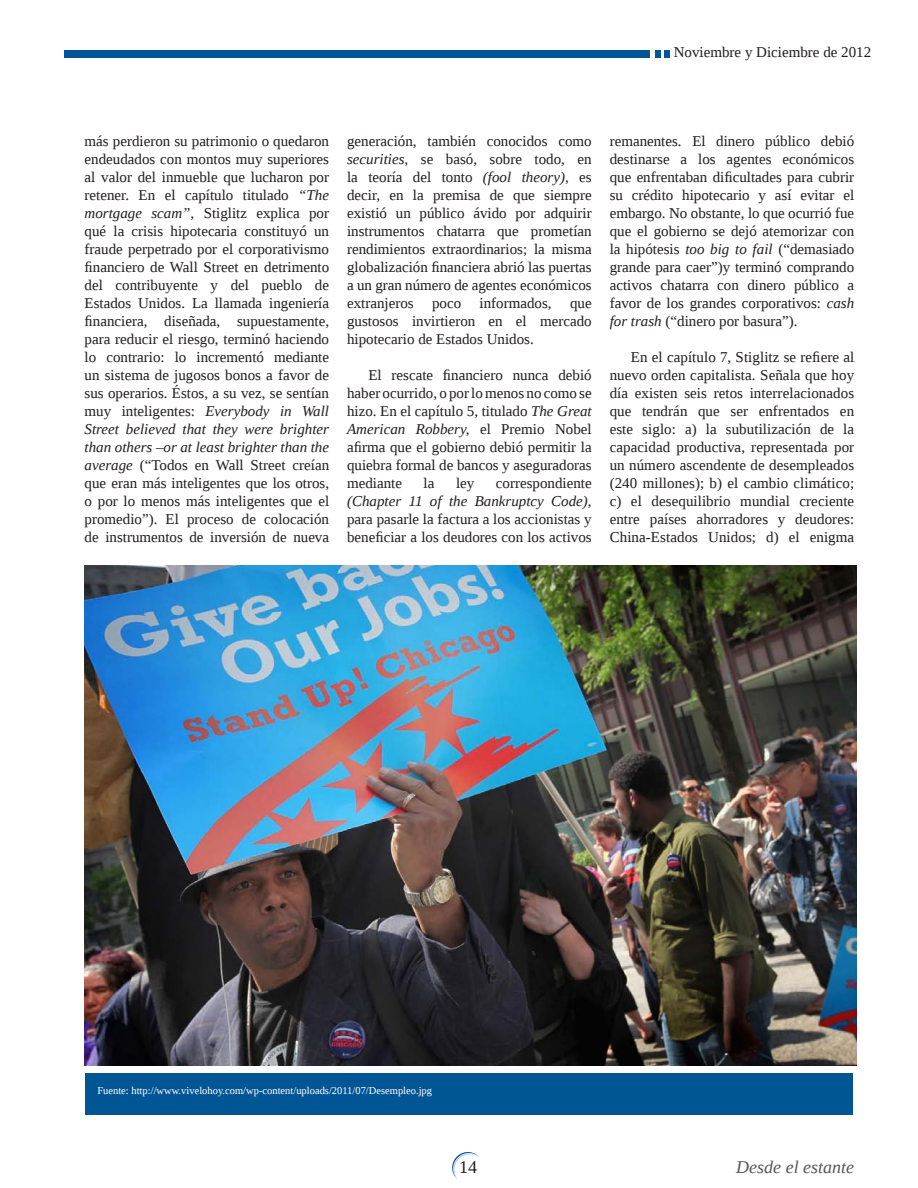
<style>
.page{position:relative;width:918px;height:1188px;background:#fff}
.page>*{position:absolute;margin:0;border:0;box-sizing:border-box;transform-origin:0 0}
.Nombre_Seccion{font:italic 18px "Liberation Serif";color:#57585a}
.t1{font:18px "Liberation Serif";color:#231f20}
.Texto_normal{font:15px/18px "Liberation Serif";color:#231f20;text-align:justify}
.Pie_de_foto{font:10.5px "Liberation Serif";color:#fff}
.s1{font-style:italic}
</style>
<div class="page">
<svg style="left:655px;top:50px;width:15px;height:7px"></svg>
<div style="left:64px;top:50px;width:586px;height:7px;background:#005595"></div>
<svg style="left:452px;top:1152px;width:28px;height:27px"></svg>
<img style="left:85px;top:566px;width:772px;height:499px">
<div style="left:85px;top:1074px;width:768px;height:41px;background:#005595"></div>
<p class="Texto_normal" style="left:674px;top:43px;width:199px">Noviembre y Diciembre de 2012</p>
<p class="Texto_normal" style="left:85px;top:132px;width:246px">más perdieron su patrimonio o quedaron endeudados con montos muy superiores al valor del inmueble que lucharon por retener. En el capítulo titulado <span class="s1">“The mortgage scam”,</span> Stiglitz explica por qué la crisis hipotecaria constituyó un fraude perpetrado por el corporativismo financiero de Wall Street en detrimento del contribuyente y del pueblo de Estados Unidos. La llamada ingeniería financiera, diseñada, supuestamente, para reducir el riesgo, terminó haciendo lo contrario: lo incrementó mediante un sistema de jugosos bonos a favor de sus operarios. Éstos, a su vez, se sentían muy inteligentes: <span class="s1">Everybody in Wall Street believed that they were brighter than others –or at least brighter than the average</span> (“Todos en Wall Street creían que eran más inteligentes que los otros, o por lo menos más inteligentes que el promedio”). El proceso de colocación de instrumentos de inversión de nueva</p>
<p class="Texto_normal" style="left:347px;top:132px;width:246px">generación, también conocidos como <span class="s1">securities,</span> se basó, sobre todo, en la teoría del tonto <span class="s1">(fool theory),</span> es decir, en la premisa de que siempre existió un público ávido por adquirir instrumentos chatarra que prometían rendimientos extraordinarios; la misma globalización financiera abrió las puertas a un gran número de agentes económicos extranjeros poco informados, que gustosos invirtieron en el mercado hipotecario de Estados Unidos.</p>
<p class="Texto_normal" style="left:347px;top:366px;width:246px;text-indent:21px">El rescate financiero nunca debió haber ocurrido, o por lo menos no como se hizo. En el capítulo 5, titulado <span class="s1">The Great American Robbery,</span> el Premio Nobel afirma que el gobierno debió permitir la quiebra formal de bancos y aseguradoras mediante</p>
<p class="Texto_normal" style="left:347px;top:474px;width:246px;text-indent:149px">correspondiente <span class="s1">(Chapter 11 of the Bankruptcy Code), </span>para pasarle la factura a los accionistas y beneficiar a los deudores con los activos</p>
<p class="Texto_normal" style="left:424px;top:474px;width:12px">la</p>
<p class="Texto_normal" style="left:456px;top:474px;width:20px">ley</p>
<p class="Texto_normal" style="left:610px;top:132px;width:246px">remanentes. El dinero público debió destinarse a los agentes económicos que enfrentaban dificultades para cubrir su crédito hipotecario y así evitar el embargo. No obstante, lo que ocurrió fue que el gobierno se dejó atemorizar con la hipótesis <span class="s1">too big to fail</span> (“demasiado grande para caer”)y terminó comprando activos chatarra con dinero público a favor de los grandes corporativos: <span class="s1">cash for trash</span> (“dinero por basura”).</p>
<p class="Texto_normal" style="left:610px;top:348px;width:246px;text-indent:21px">En el capítulo 7, Stiglitz se refiere al nuevo orden capitalista. Señala que hoy día existen seis retos interrelacionados que tendrán que ser enfrentados en este siglo: a) la subutilización de la capacidad productiva, representada por un número ascendente de desempleados (240 millones); b) el cambio climático; c) el desequilibrio mundial creciente entre países ahorradores y deudores:<br>China-Estados Unidos; d) el enigma</p>
<p class="Pie_de_foto" style="left:97px;top:1083px;width:336px">Fuente: http://www.vivelohoy.com/wp-content/uploads/2011/07/Desempleo.jpg</p>
<p class="t1" style="left:459px;top:1156px;width:19px">14</p>
<p class="Nombre_Seccion" style="left:736px;top:1155px;width:119px">Desde el estante</p>
</div>
